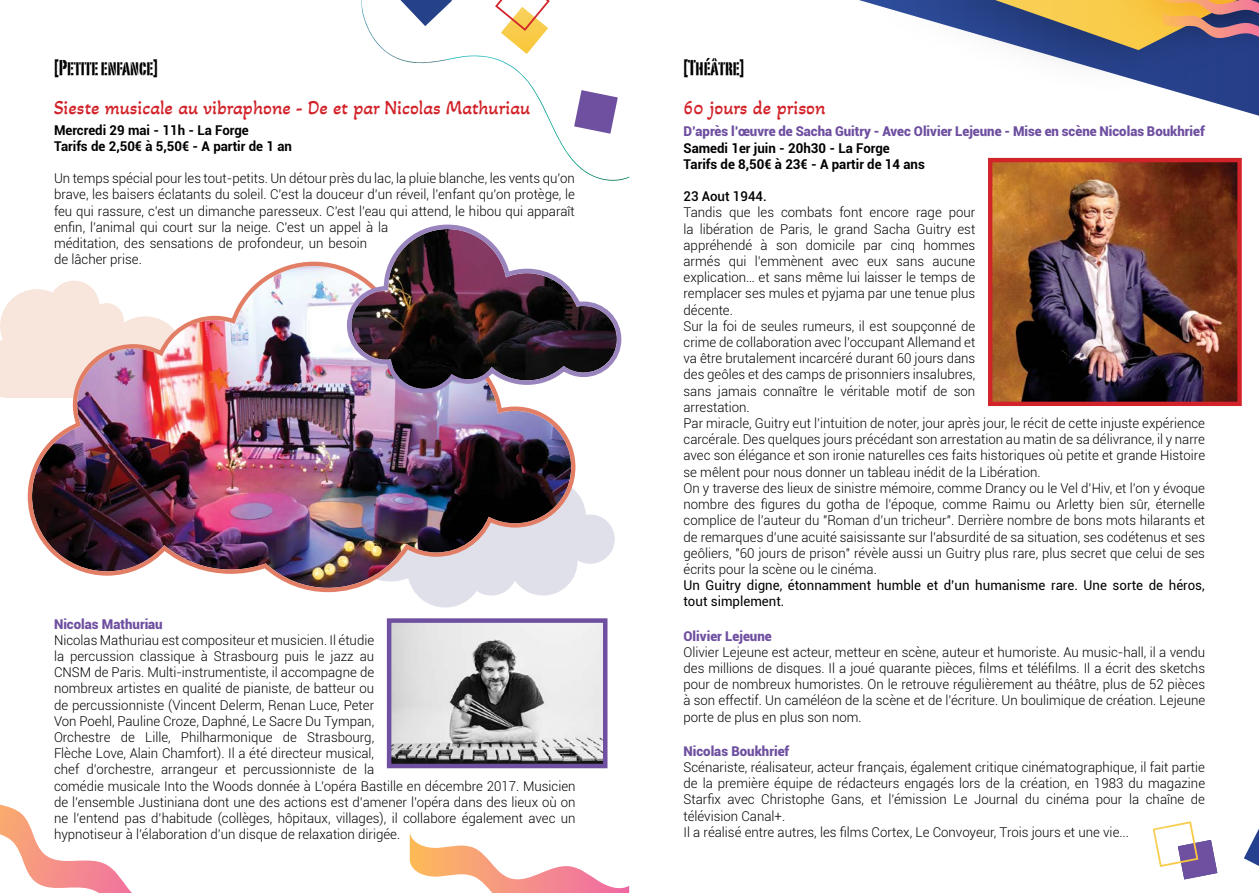
<style>
.page{position:relative;width:1259px;height:893px;background:#fff}
.page>*{position:absolute;margin:0;border:0;box-sizing:border-box;transform-origin:0 0}
.Theme_entre_crochet{font:21px "Portago ITCTT";color:#000}
.Titre_de_spectacle{font:20.4px "Akaya Kanadaka";color:#d2232a;scale:.95 1}
.Texte_courant{font:300 13.5px/16.2px "Roboto";color:#000;text-align:justify}
.Texte_courant-2{font:900 13.5px "Roboto";color:#6e4fa0}
.Ligne_date___heure{font:700 13.5px "Roboto";color:#000}
.Texte_courant-3{font:13.5px/16.2px "Roboto";color:#000}
.Texte_courant-4{font:500 13.5px "Roboto";color:#000}
</style>
<div class="page">
<svg style="left:0;top:291px;width:26px;height:107px;background:#f8e7df"></svg>
<img style="left:26px;top:261px;width:321px;height:332px">
<img style="left:347px;top:55px;width:275px;height:807px">
<svg style="left:384px;top:616px;width:226px;height:154px;background:#b9b6be"></svg>
<img style="left:993px;top:163px;width:243px;height:238px">
<div style="left:988px;top:158px;width:253px;height:248px;border:4px solid #d2232a"></div>
<img style="left:859px;top:0;width:400px;height:116px">
<div style="left:1094px;top:50px;width:165px;height:13px;background:#263f87"></div>
<svg style="left:995px;top:0;width:264px;height:50px;background:#998369"></svg>
<img style="left:585px;top:172px;width:44px;height:10px">
<img style="left:572px;top:160px;width:14px;height:12px">
<img style="left:559px;top:140px;width:14px;height:20px">
<img style="left:543px;top:106px;width:17px;height:36px">
<img style="left:527px;top:80px;width:16px;height:28px">
<img style="left:513px;top:67px;width:15px;height:15px">
<img style="left:499px;top:60px;width:14px;height:8px">
<img style="left:452px;top:56px;width:47px;height:5px">
<svg style="left:574px;top:90px;width:44px;height:44px"></svg>
<svg style="left:495px;top:0;width:55px;height:54px"></svg>
<svg style="left:410px;top:832px;width:219px;height:61px"></svg>
<svg style="left:0;top:805px;width:132px;height:88px"></svg>
<svg style="left:1244px;top:829px;width:15px;height:37px"></svg>
<svg style="left:1152px;top:821px;width:65px;height:58px"></svg>
<svg style="left:361px;top:0;width:91px;height:64px"></svg>
<p class="Theme_entre_crochet" style="left:54px;top:54px;width:105px">[Petite enfance]</p>
<p class="Titre_de_spectacle" style="left:54px;top:95px;width:503px">Sieste musicale au vibraphone - De et par Nicolas Mathuriau</p>
<p class="Ligne_date___heure" style="left:54px;top:120px;width:196px">Mercredi 29 mai - 11h - La Forge</p>
<p class="Ligne_date___heure" style="left:54px;top:137px;width:239px">Tarifs de 2,50€ à 5,50€ - A partir de 1 an</p>
<p class="Texte_courant" style="left:54px;top:170px;width:522px;text-align:left">Un temps spécial pour les tout-petits. Un détour près du lac, la pluie blanche, les vents qu’on brave, les baisers éclatants du soleil. C’est la douceur d’un réveil, l’enfant qu’on protège, le feu qui rassure, c’est un dimanche paresseux. C’est l’eau qui attend, le hibou qui apparaît enfin, l’animal qui court sur la neige. C’est un appel à la<br>méditation, des sensations de profondeur, un besoin<br>de lâcher prise.</p>
<p class="Texte_courant-2" style="left:54px;top:614px;width:110px">Nicolas Mathuriau</p>
<p class="Texte_courant" style="left:54px;top:631px;width:523px;text-align:left">Nicolas Mathuriau est compositeur et musicien. Il étudie<br>la percussion classique à Strasbourg puis le jazz au<br>CNSM de Paris. Multi-instrumentiste, il accompagne de<br>nombreux artistes en qualité de pianiste, de batteur ou<br>de percussionniste (Vincent Delerm, Renan Luce, Peter<br>Von Poehl, Pauline Croze, Daphné, Le Sacre Du Tympan,<br>Orchestre de Lille, Philharmonique de Strasbourg,<br>Flèche Love, Alain Chamfort). Il a été directeur musical,<br>chef d’orchestre, arrangeur et percussionniste de la<br>comédie musicale Into the Woods donnée à L’opéra Bastille en décembre 2017. Musicien de l’ensemble Justiniana dont une des actions est d’amener l’opéra dans des lieux où on ne l’entend pas d’habitude (collèges, hôpitaux, villages), il collabore également avec un hypnotiseur à l’élaboration d’un disque de relaxation dirigée.</p>
<p class="Theme_entre_crochet" style="left:683px;top:54px;width:62px">[Théâtre]</p>
<p class="Titre_de_spectacle" style="left:683px;top:95px;width:151px">60 jours de prison</p>
<p class="Texte_courant-2" style="left:683px;top:122px;width:523px">D’après l’œuvre de Sacha Guitry - Avec Olivier Lejeune - Mise en scène Nicolas Boukhrief</p>
<p class="Ligne_date___heure" style="left:683px;top:138px;width:208px">Samedi 1er juin - 20h30 - La Forge</p>
<p class="Ligne_date___heure" style="left:683px;top:155px;width:243px">Tarifs de 8,50€ à 23€ - A partir de 14 ans</p>
<p class="Texte_courant-4" style="left:683px;top:187px;width:85px">23 Aout 1944.</p>
<p class="Texte_courant" style="left:683px;top:204px;width:293px">Tandis que les combats font encore rage pour la libération de Paris, le grand Sacha Guitry est appréhendé à son domicile par cinq hommes armés qui l’emmènent avec eux sans aucune explication… et sans même lui laisser le temps de remplacer ses mules et pyjama par une tenue plus décente.</p>
<p class="Texte_courant" style="left:683px;top:318px;width:293px">Sur la foi de seules rumeurs, il est soupçonné de crime de collaboration avec l’occupant Allemand et va être brutalement incarcéré durant 60 jours dans des geôles et des camps de prisonniers insalubres, sans jamais connaître le véritable motif de son arrestation.</p>
<p class="Texte_courant" style="left:683px;top:415px;width:523px">Par miracle, Guitry eut l’intuition de noter, jour après jour, le récit de cette injuste expérience carcérale. Des quelques jours précédant son arrestation au matin de sa délivrance, il y narre avec son élégance et son ironie naturelles ces faits historiques où petite et grande Histoire se mêlent pour nous donner un tableau inédit de la Libération.</p>
<p class="Texte_courant" style="left:683px;top:480px;width:523px">On y traverse des lieux de sinistre mémoire, comme Drancy ou le Vel d’Hiv, et l’on y évoque nombre des figures du gotha de l’époque, comme Raimu ou Arletty bien sûr, éternelle complice de l’auteur du "Roman d’un tricheur". Derrière nombre de bons mots hilarants et de remarques d’une acuité saisissante sur l’absurdité de sa situation, ses codétenus et ses geôliers, "60 jours de prison" révèle aussi un Guitry plus rare, plus secret que celui de ses écrits pour la scène ou le cinéma.</p>
<p class="Texte_courant-3" style="left:683px;top:577px;width:523px">Un Guitry digne, étonnamment humble et d’un humanisme rare. Une sorte de héros, tout simplement.</p>
<p class="Texte_courant-2" style="left:683px;top:626px;width:90px">Olivier Lejeune</p>
<p class="Texte_courant" style="left:683px;top:643px;width:523px">Olivier Lejeune est acteur, metteur en scène, auteur et humoriste. Au music-hall, il a vendu des millions de disques. Il a joué quarante pièces, films et téléfilms. Il a écrit des sketchs pour de nombreux humoristes. On le retrouve régulièrement au théâtre, plus de 52 pièces à son effectif. Un caméléon de la scène et de l’écriture. Un boulimique de création. Lejeune porte de plus en plus son nom.</p>
<p class="Texte_courant-2" style="left:683px;top:741px;width:107px">Nicolas Boukhrief</p>
<p class="Texte_courant" style="left:683px;top:759px;width:523px">Scénariste, réalisateur, acteur français, également critique cinématographique, il fait partie de la première équipe de rédacteurs engagés lors de la création, en 1983 du magazine Starfix avec Christophe Gans, et l’émission Le Journal du cinéma pour la chaîne de télévision Canal+.</p>
<p class="Texte_courant" style="left:683px;top:823px;width:447px">Il a réalisé entre autres, les films Cortex, Le Convoyeur, Trois jours et une vie...</p>
</div>
